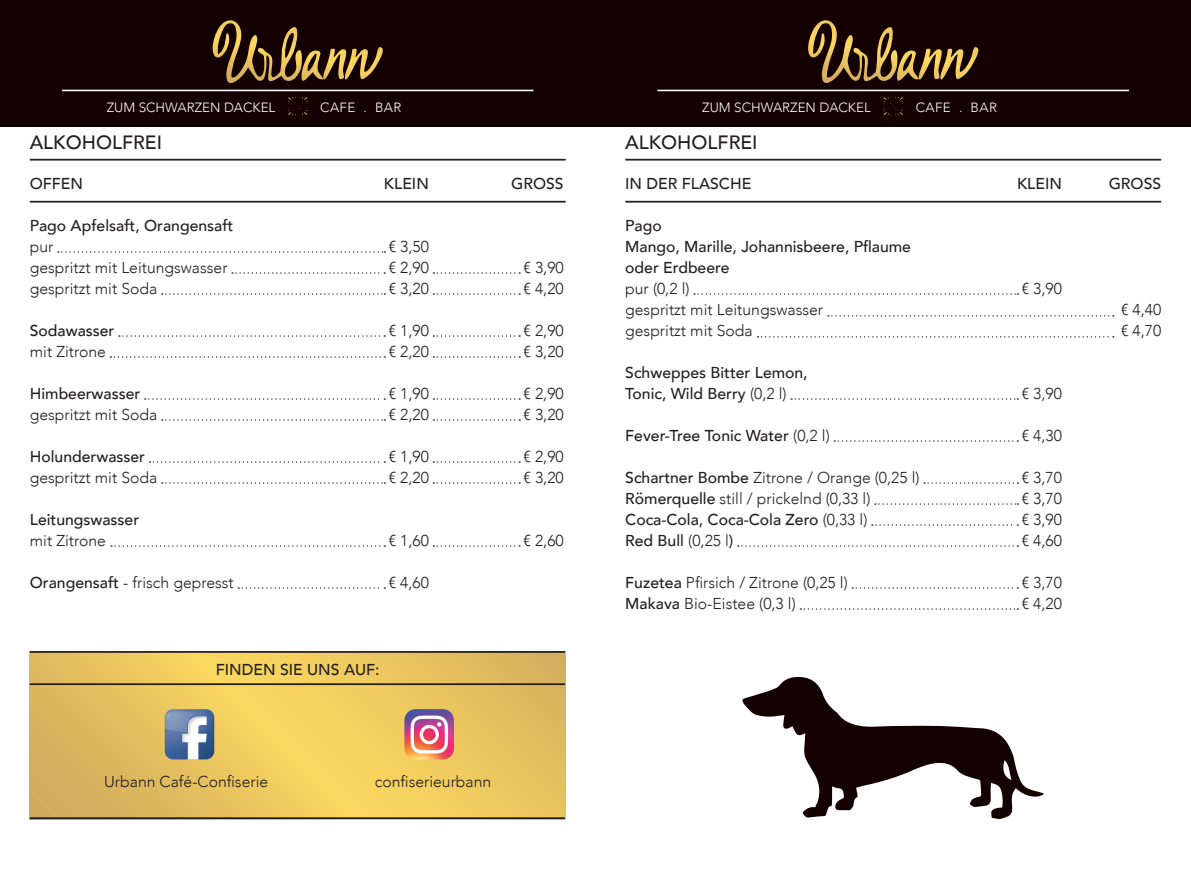
<style>
.page{position:relative;width:1191px;height:893px;background:#fff}
.page>*{position:absolute;margin:0;border:0;box-sizing:border-box;transform-origin:0 0}
.t1{font:500 19.25px "Avenir";color:#231f20}
.t2{font:300 15.75px "Avenir";color:#231f20}
.t3{font:500 15.75px/21px "Avenir";color:#231f20}
.t4{font:300 13.3px "Avenir";color:#fff}
.s1{font-weight:500}
.s2{font-weight:300}
</style>
<div class="page">
<div style="left:0;top:0;width:610px;height:126px;background:#140000"></div>
<div style="left:580px;top:0;width:611px;height:126px;background:#140000"></div>
<hr style="left:62px;top:90px;width:471px;height:1px;background:#fff">
<svg style="left:213px;top:20px;width:170px;height:70px"></svg>
<svg style="left:288px;top:96px;width:20px;height:20px"></svg>
<hr style="left:657px;top:90px;width:472px;height:1px;background:#fff">
<svg style="left:807px;top:20px;width:174px;height:70px"></svg>
<svg style="left:883px;top:96px;width:20px;height:20px"></svg>
<svg style="left:30px;top:652px;width:536px;height:167px"></svg>
<hr style="left:30px;top:651px;width:535px;height:2px;background:#231f20">
<hr style="left:30px;top:683px;width:535px;height:2px;background:#231f20">
<hr style="left:30px;top:817px;width:535px;height:2px;background:#231f20">
<img style="left:165px;top:709px;width:49px;height:50px">
<img style="left:404px;top:709px;width:50px;height:50px">
<svg style="left:58px;top:251px;width:327px;height:2px"></svg>
<svg style="left:232px;top:272px;width:153px;height:2px"></svg>
<svg style="left:433px;top:272px;width:87px;height:2px"></svg>
<svg style="left:162px;top:293px;width:223px;height:2px"></svg>
<svg style="left:433px;top:293px;width:87px;height:2px"></svg>
<svg style="left:119px;top:335px;width:266px;height:2px"></svg>
<svg style="left:433px;top:335px;width:87px;height:2px"></svg>
<svg style="left:110px;top:356px;width:275px;height:2px"></svg>
<svg style="left:433px;top:356px;width:87px;height:2px"></svg>
<svg style="left:145px;top:398px;width:240px;height:2px"></svg>
<svg style="left:433px;top:398px;width:87px;height:2px"></svg>
<svg style="left:162px;top:419px;width:223px;height:2px"></svg>
<svg style="left:433px;top:419px;width:87px;height:2px"></svg>
<svg style="left:149px;top:461px;width:236px;height:2px"></svg>
<svg style="left:433px;top:461px;width:87px;height:2px"></svg>
<svg style="left:162px;top:482px;width:223px;height:2px"></svg>
<svg style="left:433px;top:482px;width:87px;height:2px"></svg>
<svg style="left:111px;top:545px;width:274px;height:2px"></svg>
<svg style="left:433px;top:545px;width:87px;height:2px"></svg>
<svg style="left:238px;top:587px;width:147px;height:2px"></svg>
<hr style="left:30px;top:201px;width:536px;height:2px;background:#231f20">
<hr style="left:30px;top:159px;width:536px;height:2px;background:#231f20">
<hr style="left:625px;top:201px;width:536px;height:2px;background:#231f20">
<svg style="left:694px;top:293px;width:324px;height:2px"></svg>
<svg style="left:828px;top:315px;width:285px;height:2px"></svg>
<svg style="left:757px;top:336px;width:356px;height:2px"></svg>
<svg style="left:791px;top:398px;width:227px;height:2px"></svg>
<svg style="left:834px;top:440px;width:184px;height:2px"></svg>
<svg style="left:924px;top:482px;width:94px;height:2px"></svg>
<svg style="left:875px;top:503px;width:143px;height:2px"></svg>
<svg style="left:872px;top:524px;width:146px;height:2px"></svg>
<svg style="left:737px;top:545px;width:281px;height:2px"></svg>
<svg style="left:852px;top:587px;width:166px;height:2px"></svg>
<svg style="left:800px;top:608px;width:218px;height:2px"></svg>
<hr style="left:625px;top:159px;width:536px;height:2px;background:#231f20">
<svg style="left:742px;top:676px;width:302px;height:143px"></svg>
<p class="t4" style="left:107px;top:99px;width:170px">ZUM SCHWARZEN DACKEL</p>
<p class="t4" style="left:320px;top:99px;width:83px">CAFE . BAR</p>
<p class="t4" style="left:702px;top:99px;width:170px">ZUM SCHWARZEN DACKEL</p>
<p class="t4" style="left:915px;top:99px;width:83px">CAFE . BAR</p>
<p class="t1" style="left:30px;top:125px;width:134px">ALKOHOLFREI</p>
<p class="t3" style="left:30px;top:172px;width:55px">OFFEN</p>
<p class="t3" style="left:384px;top:172px;width:46px">KLEIN</p>
<p class="t3" style="left:511px;top:172px;width:54px">GROSS</p>
<p class="t3" style="left:30px;top:214px;width:205px">Pago Apfelsaft, Orangensaft</p>
<p class="t2" style="left:30px;top:237px;width:25px">pur</p>
<p class="t2" style="left:389px;top:237px;width:42px">€ 3,50</p>
<p class="t2" style="left:30px;top:258px;width:199px">gespritzt mit Leitungswasser</p>
<p class="t2" style="left:389px;top:258px;width:42px">€ 2,90</p>
<p class="t2" style="left:523px;top:258px;width:42px">€ 3,90</p>
<p class="t2" style="left:30px;top:279px;width:129px">gespritzt mit Soda</p>
<p class="t2" style="left:389px;top:279px;width:42px">€ 3,20</p>
<p class="t2" style="left:523px;top:279px;width:42px">€ 4,20</p>
<p class="t3" style="left:30px;top:319px;width:86px">Sodawasser</p>
<p class="t2" style="left:389px;top:321px;width:42px">€ 1,90</p>
<p class="t2" style="left:523px;top:321px;width:42px">€ 2,90</p>
<p class="t2" style="left:30px;top:342px;width:78px">mit Zitrone</p>
<p class="t2" style="left:389px;top:342px;width:42px">€ 2,20</p>
<p class="t2" style="left:523px;top:342px;width:42px">€ 3,20</p>
<p class="t3" style="left:30px;top:382px;width:112px">Himbeerwasser</p>
<p class="t2" style="left:389px;top:384px;width:42px">€ 1,90</p>
<p class="t2" style="left:523px;top:384px;width:42px">€ 2,90</p>
<p class="t2" style="left:30px;top:405px;width:129px">gespritzt mit Soda</p>
<p class="t2" style="left:389px;top:405px;width:42px">€ 2,20</p>
<p class="t2" style="left:523px;top:405px;width:42px">€ 3,20</p>
<p class="t3" style="left:30px;top:445px;width:117px">Holunderwasser</p>
<p class="t2" style="left:389px;top:447px;width:42px">€ 1,90</p>
<p class="t2" style="left:523px;top:447px;width:42px">€ 2,90</p>
<p class="t2" style="left:30px;top:468px;width:129px">gespritzt mit Soda</p>
<p class="t2" style="left:389px;top:468px;width:42px">€ 2,20</p>
<p class="t2" style="left:523px;top:468px;width:42px">€ 3,20</p>
<p class="t3" style="left:30px;top:508px;width:111px">Leitungswasser</p>
<p class="t2" style="left:30px;top:531px;width:78px">mit Zitrone</p>
<p class="t2" style="left:389px;top:531px;width:42px">€ 1,60</p>
<p class="t2" style="left:523px;top:531px;width:42px">€ 2,60</p>
<p class="t2" style="left:30px;top:573px;width:205px"><span class="s1">Orangensaft</span> - frisch gepresst</p>
<p class="t2" style="left:389px;top:573px;width:42px">€ 4,60</p>
<p class="t3" style="left:216px;top:658px;width:165px">FINDEN SIE UNS AUF:</p>
<p class="t2" style="left:104px;top:772px;width:165px">Urbann Café-Confiserie</p>
<p class="t2" style="left:375px;top:772px;width:118px">confiserieurbann</p>
<p class="t1" style="left:625px;top:125px;width:134px">ALKOHOLFREI</p>
<p class="t3" style="left:625px;top:172px;width:128px">IN DER FLASCHE</p>
<p class="t3" style="left:1017px;top:172px;width:46px">KLEIN</p>
<p class="t3" style="left:1108px;top:172px;width:54px">GROSS</p>
<p class="t3" style="left:625px;top:214px;width:287px">Pago<br>Mango, Marille, Johannisbeere, Pflaume oder Erdbeere</p>
<p class="t2" style="left:625px;top:279px;width:66px">pur (0,2 l)</p>
<p class="t2" style="left:1021px;top:279px;width:42px">€ 3,90</p>
<p class="t2" style="left:625px;top:300px;width:199px">gespritzt mit Leitungswasser</p>
<p class="t2" style="left:1121px;top:300px;width:42px">€ 4,40</p>
<p class="t2" style="left:625px;top:321px;width:129px">gespritzt mit Soda</p>
<p class="t2" style="left:1121px;top:321px;width:42px">€ 4,70</p>
<p class="t3" style="left:625px;top:361px;width:184px">Schweppes Bitter Lemon,<br>Tonic, Wild Berry <span class="s2">(0,2 l)</span></p>
<p class="t2" style="left:1021px;top:384px;width:42px">€ 3,90</p>
<p class="t3" style="left:625px;top:424px;width:206px">Fever-Tree Tonic Water <span class="s2">(0,2 l)</span></p>
<p class="t2" style="left:1021px;top:426px;width:42px">€ 4,30</p>
<p class="t2" style="left:625px;top:468px;width:296px"><span class="s1">Schartner Bombe</span> Zitrone / Orange (0,25 l)</p>
<p class="t2" style="left:1021px;top:468px;width:42px">€ 3,70</p>
<p class="t2" style="left:625px;top:489px;width:247px"><span class="s1">Römerquelle</span> still / prickelnd (0,33 l)</p>
<p class="t2" style="left:1021px;top:489px;width:42px">€ 3,70</p>
<p class="t3" style="left:625px;top:508px;width:244px">Coca-Cola, Coca-Cola Zero <span class="s2">(0,33 l)</span></p>
<p class="t2" style="left:1021px;top:510px;width:42px">€ 3,90</p>
<p class="t3" style="left:625px;top:529px;width:110px">Red Bull <span class="s2">(0,25 l</span>)</p>
<p class="t2" style="left:1021px;top:531px;width:42px">€ 4,60</p>
<p class="t2" style="left:625px;top:573px;width:224px"><span class="s1">Fuzetea</span> Pfirsich / Zitrone (0,25 l)</p>
<p class="t2" style="left:1021px;top:573px;width:42px">€ 3,70</p>
<p class="t2" style="left:625px;top:594px;width:172px"><span class="s1">Makava</span> Bio-Eistee (0,3 l)</p>
<p class="t2" style="left:1021px;top:594px;width:42px">€ 4,20</p>
</div>
